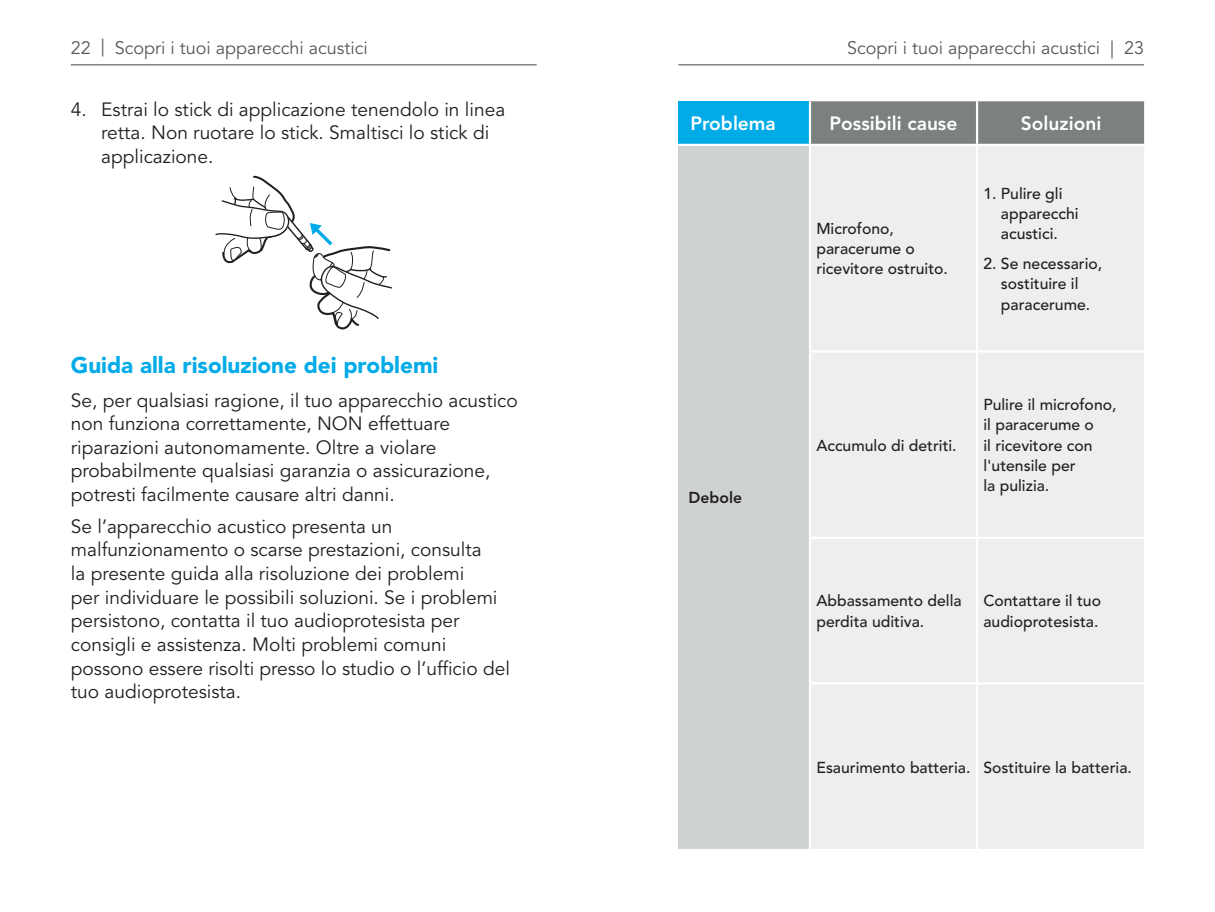
<style>
.page{position:relative;width:1215px;height:912px;background:#fff}
.page>*{position:absolute;margin:0;border:0;box-sizing:border-box;transform-origin:0 0}
.Page_Headline{font:22.5px "Avenir LT SLI Std Black";color:#00abe7}
.Body_Copy{font:19.12px/23.6px "Avenir LT SLI Std Book";color:#231f20}
.t1{font:19.12px "Avenir LT SLI Std Heavy";color:#fff}
.t2{font:18px "Avenir LT SLI Std Book";color:#57585a}
.t3{font:15.75px/20.2px "Avenir LT SLI Std Medium";color:#231f20}
.t4{font:15.75px "Avenir LT SLI Std Heavy";color:#231f20}
</style>
<div class="page">
<hr style="left:71px;top:64px;width:466px;height:1px;background:#57585a">
<hr style="left:678px;top:64px;width:466px;height:1px;background:#57585a">
<svg style="left:215px;top:176px;width:177px;height:153px"></svg>
<div style="left:678px;top:101px;width:132px;height:44px;background:#00abe7"></div>
<div style="left:811px;top:101px;width:333px;height:43px;background:#7b8080"></div>
<div style="left:678px;top:145px;width:132px;height:704px;background:#cfd2d2"></div>
<div style="left:811px;top:146px;width:333px;height:702px;background:#edeeee"></div>
<hr style="left:809px;top:101px;width:2px;height:43px;background:#fff">
<hr style="left:976px;top:101px;width:2px;height:43px;background:#fff">
<hr style="left:678px;top:144px;width:132px;height:2px;background:#fff">
<hr style="left:809px;top:146px;width:2px;height:204px;background:#fff">
<hr style="left:976px;top:146px;width:2px;height:204px;background:#fff">
<hr style="left:809px;top:350px;width:168px;height:2px;background:#fff">
<hr style="left:809px;top:352px;width:2px;height:184px;background:#fff">
<hr style="left:977px;top:350px;width:167px;height:2px;background:#fff">
<hr style="left:976px;top:352px;width:2px;height:184px;background:#fff">
<hr style="left:809px;top:536px;width:168px;height:3px;background:#fff">
<hr style="left:809px;top:539px;width:2px;height:143px;background:#fff">
<hr style="left:977px;top:536px;width:167px;height:3px;background:#fff">
<hr style="left:976px;top:539px;width:2px;height:143px;background:#fff">
<hr style="left:809px;top:682px;width:168px;height:2px;background:#fff">
<hr style="left:809px;top:684px;width:2px;height:164px;background:#fff">
<hr style="left:977px;top:682px;width:167px;height:2px;background:#fff">
<hr style="left:976px;top:684px;width:2px;height:164px;background:#fff">
<hr style="left:678px;top:848px;width:132px;height:2px;background:#fff">
<p class="t2" style="left:71px;top:38px;width:298px">22 | Scopri i tuoi apparecchi acustici</p>
<p class="t2" style="left:847px;top:38px;width:298px">Scopri i tuoi apparecchi acustici | 23</p>
<p class="Body_Copy" style="left:101px;top:98px;width:406px;text-indent:-30px">4. Estrai lo stick di applicazione tenendolo in linea retta. Non ruotare lo stick. Smaltisci lo stick di applicazione.</p>
<p class="Page_Headline" style="left:71px;top:351px;width:369px">Guida alla risoluzione dei problemi</p>
<p class="Body_Copy" style="left:71px;top:388px;width:448px">Se, per qualsiasi ragione, il tuo apparecchio acustico non funziona correttamente, NON effettuare riparazioni autonomamente. Oltre a violare probabilmente qualsiasi garanzia o assicurazione, potresti facilmente causare altri danni.</p>
<p class="Body_Copy" style="left:71px;top:515px;width:441px">Se l’apparecchio acustico presenta un malfunzionamento o scarse prestazioni, consulta<br>la presente guida alla risoluzione dei problemi<br>per individuare le possibili soluzioni. Se i problemi persistono, contatta il tuo audioprotesista per consigli e assistenza. Molti problemi comuni possono essere risolti presso lo studio o l’ufficio del tuo audioprotesista.</p>
<p class="t1" style="left:691px;top:112px;width:87px">Problema</p>
<p class="t1" style="left:830px;top:112px;width:129px">Possibili cause</p>
<p class="t1" style="left:1021px;top:112px;width:82px">Soluzioni</p>
<p class="t4" style="left:688px;top:488px;width:55px">Debole</p>
<p class="t3" style="left:816px;top:219px;width:133px">Microfono, paracerume o ricevitore ostruito.</p>
<p class="t3" style="left:1001px;top:183px;width:79px;text-indent:-18px">1. Pulire gli apparecchi acustici.</p>
<p class="t3" style="left:983px;top:254px;width:120px;text-align:center">2. Se necessario, sostituire il paracerume.</p>
<p class="t3" style="left:816px;top:435px;width:142px">Accumulo di detriti.</p>
<p class="t3" style="left:983px;top:395px;width:135px">Pulire il microfono, il paracerume o<br>il ricevitore con l'utensile per<br>la pulizia.</p>
<p class="t3" style="left:816px;top:591px;width:147px">Abbassamento della perdita uditiva.</p>
<p class="t3" style="left:983px;top:591px;width:119px">Contattare il tuo audioprotesista.</p>
<p class="t3" style="left:816px;top:757px;width:156px">Esaurimento batteria.</p>
<p class="t3" style="left:983px;top:757px;width:150px">Sostituire la batteria.</p>
</div>
